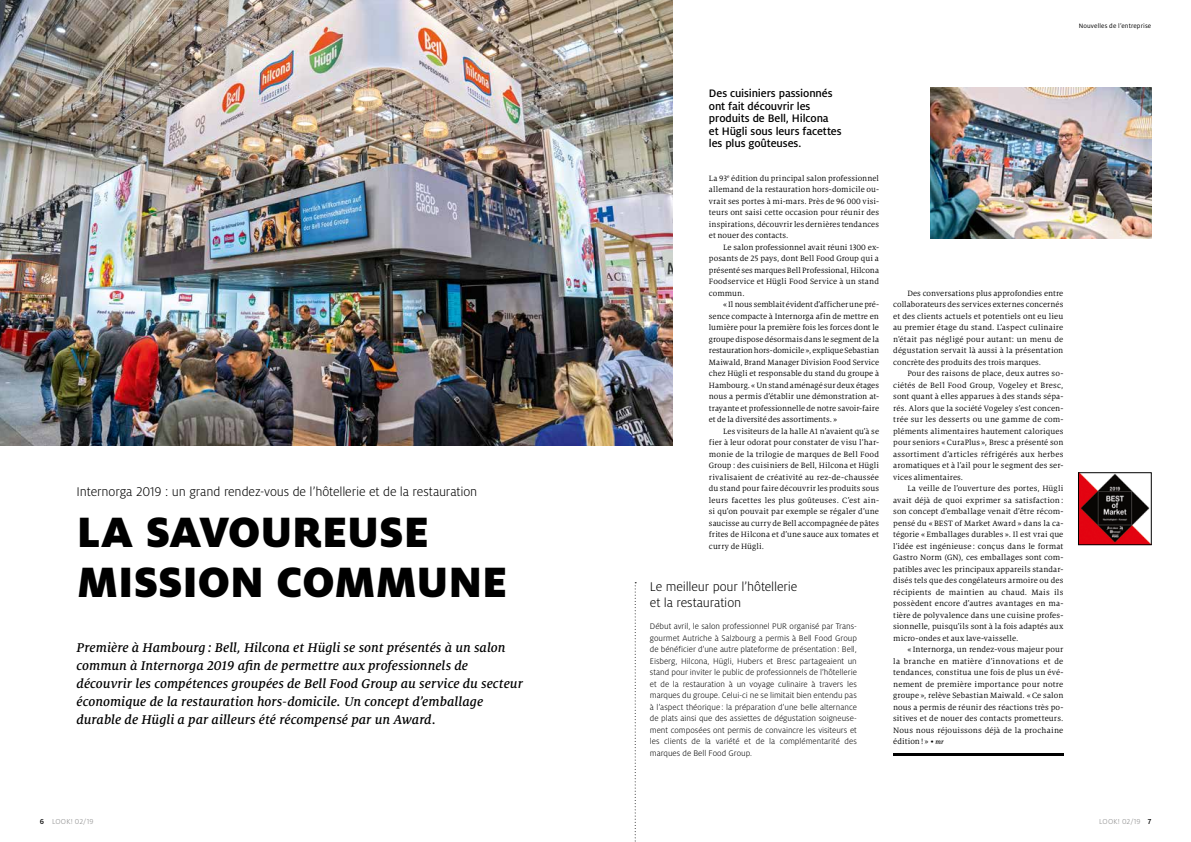
<style>
.page{position:relative;width:1191px;height:842px;background:#fff}
.page>*{position:absolute;margin:0;border:0;box-sizing:border-box;transform-origin:0 0}
.t1{font:900 47px/50px "Milo Pro";letter-spacing:-.005em;color:#000}
.t2{font:italic 500 14px/18px "Milo Serif Pro";color:#000}
.t3{font:300 14px/16px "Milo Pro";letter-spacing:-.01em;color:#000}
.t4{font:500 12px/12.5px "Milo Pro";letter-spacing:-.005em;color:#000}
.t5{font:300 9px/11.5px "Milo Pro";color:#000;text-align:justify}
.t6{font:8.5px/11.5px "Milo Serif Pro";letter-spacing:.01em;color:#000;text-align:justify}
.t7{font:300 8px "Milo Pro";letter-spacing:.005em;color:#878787}
.t8{font:7px "Milo Pro";letter-spacing:.02em;color:#000}
.s1{font-weight:500;color:#000}
.s2{font-weight:500;font-style:italic;font-size:7px}
</style>
<div class="page">
<img style="left:0;top:0;width:672px;height:445px">
<img style="left:930px;top:87px;width:221px;height:152px">
<img style="left:1080px;top:475px;width:69px;height:68px">
<div style="left:1078px;top:473px;width:73px;height:72px;border:1px solid #000"></div>
<hr style="left:893px;top:754px;width:170px;height:2px;background:#000">
<svg style="left:634px;top:582px;width:2px;height:260px"></svg>
<h2 class="t3" style="left:77px;top:483px;width:402px">Internorga 2019 : un grand rendez-vous de l’hôtellerie et de la restauration</h2>
<h1 class="t1" style="left:77px;top:506px;width:432px">LA SAVOUREUSE<br>MISSION COMMUNE</h1>
<p class="t2" style="left:77px;top:639px;width:448px">Première à Hambourg : Bell, Hilcona et Hügli se sont présentés à un salon commun à Internorga 2019 afin de permettre aux professionnels de découvrir les compétences groupées de Bell Food Group au service du secteur économique de la restauration hors-domicile. Un concept d’emballage durable de Hügli a par ailleurs été récompensé par un Award.</p>
<p class="t7" style="left:40px;top:817px;width:55px"><span class="s1">6</span> LOOK! 02/19</p>
<p class="t8" style="left:1078px;top:22px;width:74px">Nouvelles de l’entreprise</p>
<h3 class="t4" style="left:709px;top:88px;width:134px">Des cuisiniers passionnés ont fait découvrir les produits de Bell, Hilcona<br>et Hügli sous leurs facettes les plus goûteuses.</h3>
<p class="t6" style="left:709px;top:172px;width:172px">La 93<sup>e</sup> édition du principal salon professionnel allemand de la restauration hors-domicile ou&shy;vrait ses portes à mi-mars. Près de 96 000 visi&shy;teurs ont saisi cette occasion pour réunir des inspirations, découvrir les dernières tendances et nouer des contacts.</p>
<p class="t6" style="left:709px;top:241px;width:172px;text-indent:14px">Le salon professionnel avait réuni 1300 ex&shy;posants de 25 pays, dont Bell Food Group qui a présenté ses marques Bell Professional, Hilcona Foodservice et Hügli Food Service à un stand commun.</p>
<p class="t6" style="left:709px;top:299px;width:172px;text-indent:14px">« Il nous semblait évident d’afficher une pré&shy;sence compacte à Internorga afin de mettre en lumière pour la première fois les forces dont le groupe dispose désormais dans le segment de la restauration hors-domicile», explique Sebastian Maiwald, Brand Manager Division Food Service chez Hügli et responsable du stand du groupe à Hambourg. «Un stand aménagé sur deux étages nous a permis d’établir une démonstration at&shy;trayante et professionnelle de notre savoir-faire et de la diversité des assortiments. »</p>
<p class="t6" style="left:709px;top:425px;width:172px;text-indent:14px">Les visiteurs de la halle A1 n’avaient qu’à se fier à leur odorat pour constater de visu l’har&shy;monie de la trilogie de marques de Bell Food Group : des cuisiniers de Bell, Hilcona et Hügli rivalisaient de créativité au rez-de-chaussée du stand pour faire découvrir les produits sous leurs facettes les plus goûteuses. C’est ain&shy;si qu’on pouvait par exemple se régaler d’une saucisse au curry de Bell accompagnée de pâtes frites de Hilcona et d’une sauce aux tomates et curry de Hügli.</p>
<h2 class="t3" style="left:650px;top:579px;width:149px">Le meilleur pour l’hôtellerie et la restauration</h2>
<p class="t5" style="left:650px;top:621px;width:208px">Début avril, le salon professionnel PUR organisé par Trans&shy;gourmet Autriche à Salzbourg a permis à Bell Food Group de bénéficier d’une autre plateforme de présentation : Bell, Eisberg, Hilcona, Hügli, Hubers et Bresc partageaient un stand pour inviter le public de professionnels de l’hôtellerie et de la restauration à un voyage culinaire à travers les marques du groupe. Celui-ci ne se limitait bien entendu pas à l’aspect théorique : la préparation d’une belle alternance de plats ainsi que des assiettes de dégustation soigneuse&shy;ment composées ont permis de convaincre les visiteurs et les clients de la variété et de la complémentarité des marques de Bell Food Group.</p>
<p class="t6" style="left:893px;top:287px;width:172px;text-indent:14px">Des conversations plus approfondies entre collaborateurs des services externes concernés et des clients actuels et potentiels ont eu lieu au premier étage du stand. L’aspect culinaire n’était pas négligé pour autant: un menu de dégustation servait là aussi à la présentation concrète des produits des trois marques.</p>
<p class="t6" style="left:893px;top:368px;width:172px;text-indent:14px">Pour des raisons de place, deux autres so&shy;ciétés de Bell Food Group, Vogeley et Bresc, sont quant à elles apparues à des stands sépa&shy;rés. Alors que la société Vogeley s’est concen&shy;trée sur les desserts ou une gamme de com&shy;pléments alimentaires hautement caloriques pour seniors «CuraPlus », Bresc a présenté son assortiment d’articles réfrigérés aux herbes aromatiques et à l’ail pour le segment des ser&shy;vices alimentaires.</p>
<p class="t6" style="left:893px;top:483px;width:172px;text-indent:14px">La veille de l’ouverture des portes, Hügli avait déjà de quoi exprimer sa satisfaction : son concept d’emballage venait d’être récom&shy;pensé du « BEST of Market Award » dans la ca&shy;tégorie « Emballages durables ». Il est vrai que l’idée est ingénieuse : conçus dans le format Gastro Norm (GN), ces emballages sont com&shy;patibles avec les principaux appareils standar&shy;disés tels que des congélateurs armoire ou des récipients de maintien au chaud. Mais ils possèdent encore d’autres avantages en ma&shy;tière de polyvalence dans une cuisine profes&shy;sionnelle, puisqu’ils sont à la fois adaptés aux micro-ondes et aux lave-vaisselle.</p>
<p class="t6" style="left:893px;top:644px;width:172px;text-indent:14px">« Internorga, un rendez-vous majeur pour la branche en matière d’innovations et de tendances, constitua une fois de plus un évé&shy;nement de première importance pour notre groupe », relève Sebastian Maiwald. «Ce salon nous a permis de réunir des réactions très po&shy;sitives et de nouer des contacts prometteurs.<br>Nous nous réjouissons déjà de la prochaine édition! » • <span class="s2">mr</span></p>
<p class="t7" style="left:1099px;top:817px;width:54px">LOOK! 02/19 <span class="s1">7</span></p>
</div>
